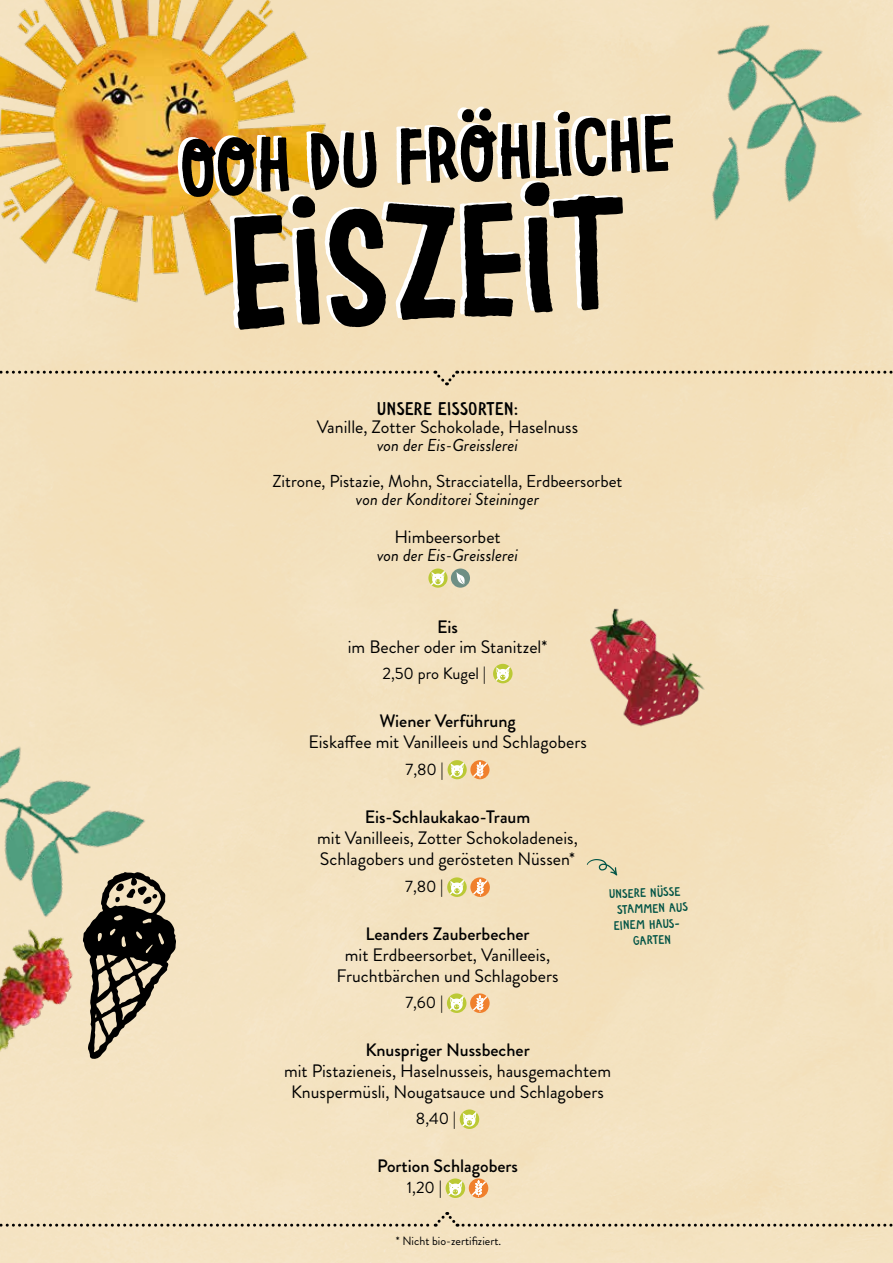
<style>
.page{position:relative;width:893px;height:1263px;background:#fff}
.page>*{position:absolute;margin:0;border:0;box-sizing:border-box;transform-origin:0 0}
.t1{font:150.45px "Le Osler Rough";color:#000}
.t2{font:74.25px "Le Osler Rough";color:#000}
.t3{font:19.5px "Sonnentor Hand Regular";letter-spacing:-.02em;color:#000}
.t4{font:18px/21px "Brandon Grotesque";color:#000;text-align:center}
.t5{font:500 18px "Brandon Grotesque";color:#000}
.t6{font:italic 17.25px "Brandon Grotesque";color:#000}
.t7{font:17.25px "Brandon Grotesque";color:#000}
.t8{font:16.5px "Brandon Grotesque";color:#000}
.t9{font:13.2px/15.9px "Sonnentor Hand Regular";color:#025446;text-align:center}
.t10{font:12px "Brandon Grotesque";color:#000}
</style>
<div class="page">
<svg style="left:0;top:370px;width:893px;height:16px"></svg>
<svg style="left:0;top:1211px;width:893px;height:16px"></svg>
<img style="left:558px;top:544px;width:150px;height:201px">
<svg style="left:587px;top:859px;width:30px;height:16px"></svg>
<img style="left:0;top:0;width:342px;height:319px">
<img style="left:0;top:702px;width:179px;height:243px">
<img style="left:699px;top:0;width:194px;height:253px">
<svg style="left:82px;top:871px;width:94px;height:189px"></svg>
<img style="left:0;top:916px;width:104px;height:231px">
<svg style="left:428px;top:568px;width:20px;height:20px"></svg>
<svg style="left:429px;top:569px;width:18px;height:18px"></svg>
<div style="left:451px;top:568px;width:19px;height:20px;background:#6e8f84;border-radius:50%"></div>
<svg style="left:456px;top:572px;width:9px;height:12px"></svg>
<svg style="left:493px;top:664px;width:19px;height:19px"></svg>
<svg style="left:448px;top:760px;width:41px;height:19px"></svg>
<svg style="left:447px;top:877px;width:20px;height:20px"></svg>
<svg style="left:470px;top:877px;width:20px;height:20px"></svg>
<svg style="left:448px;top:878px;width:41px;height:19px"></svg>
<svg style="left:470px;top:993px;width:20px;height:20px"></svg>
<svg style="left:447px;top:994px;width:42px;height:19px"></svg>
<svg style="left:460px;top:1110px;width:19px;height:18px"></svg>
<svg style="left:446px;top:1179px;width:42px;height:19px"></svg>
<svg style="left:176px;top:134px;width:77px;height:63px"></svg>
<h2 class="t2" style="left:181px;top:127px;width:495px;rotate:-3deg">OO H DU FRÖHLiCHE</h2>
<h1 class="t1" style="left:232px;top:188px;width:406px;rotate:-3deg">EiSZEiT</h1>
<p class="t3" style="left:377px;top:397px;width:143px">UNSERE EISSORTEN:</p>
<p class="t4" style="left:317px;top:417px;width:263px">Vanille, Zotter Schokolade, Haselnuss</p>
<p class="t6" style="left:377px;top:434px;width:142px">von der Eis-Greisslerei</p>
<p class="t7" style="left:273px;top:469px;width:351px">Zitrone, Pistazie, Mohn, Stracciatella, Erdbeersorbet</p>
<p class="t6" style="left:356px;top:488px;width:185px">von der Konditorei Steininger</p>
<p class="t4" style="left:394px;top:526px;width:108px">Himbeersorbet</p>
<p class="t6" style="left:377px;top:543px;width:142px">von der Eis-Greisslerei</p>
<p class="t5" style="left:437px;top:614px;width:22px">Eis</p>
<p class="t4" style="left:348px;top:636px;width:201px">im Becher oder im Stanitzel*</p>
<p class="t8" style="left:383px;top:662px;width:105px">2,50 pro Kugel |</p>
<p class="t5" style="left:379px;top:708px;width:138px">Wiener Verführung</p>
<p class="t4" style="left:308px;top:731px;width:280px">Eiskaffee mit Vanilleeis und Schlagobers</p>
<p class="t8" style="left:406px;top:758px;width:40px">7,80 |</p>
<p class="t5" style="left:365px;top:804px;width:167px">Eis-Schlaukakao-Traum</p>
<p class="t4" style="left:317px;top:827px;width:262px;text-align:left">mit Vanilleeis, Zotter Schokoladeneis,<br>Schlagobers und gerösteten Nüssen*</p>
<p class="t8" style="left:405px;top:875px;width:40px">7,80 |</p>
<p class="t5" style="left:365px;top:922px;width:166px">Leanders Zauberbecher</p>
<p class="t4" style="left:337px;top:945px;width:223px">mit Erdbeersorbet, Vanilleeis,<br>Fruchtbärchen und Schlagobers</p>
<p class="t8" style="left:405px;top:991px;width:39px">7,60 |</p>
<p class="t5" style="left:365px;top:1038px;width:166px">Knuspriger Nussbecher</p>
<p class="t4" style="left:284px;top:1061px;width:329px">mit Pistazieneis, Haselnusseis, hausgemachtem<br>Knuspermüsli, Nougatsauce und Schlagobers</p>
<p class="t8" style="left:416px;top:1107px;width:42px">8,40 |</p>
<p class="t5" style="left:377px;top:1154px;width:143px">Portion Schlagobers</p>
<p class="t8" style="left:407px;top:1176px;width:37px">1,20 |</p>
<p class="t9" style="left:609px;top:885px;width:80px;rotate:-2deg">UNSERE NÜSSE<br>STAMMEN AUS<br>EINEM HAUS-<br>GARTEN</p>
<p class="t10" style="left:396px;top:1232px;width:107px">* Nicht bio-zertifiziert.</p>
</div>
